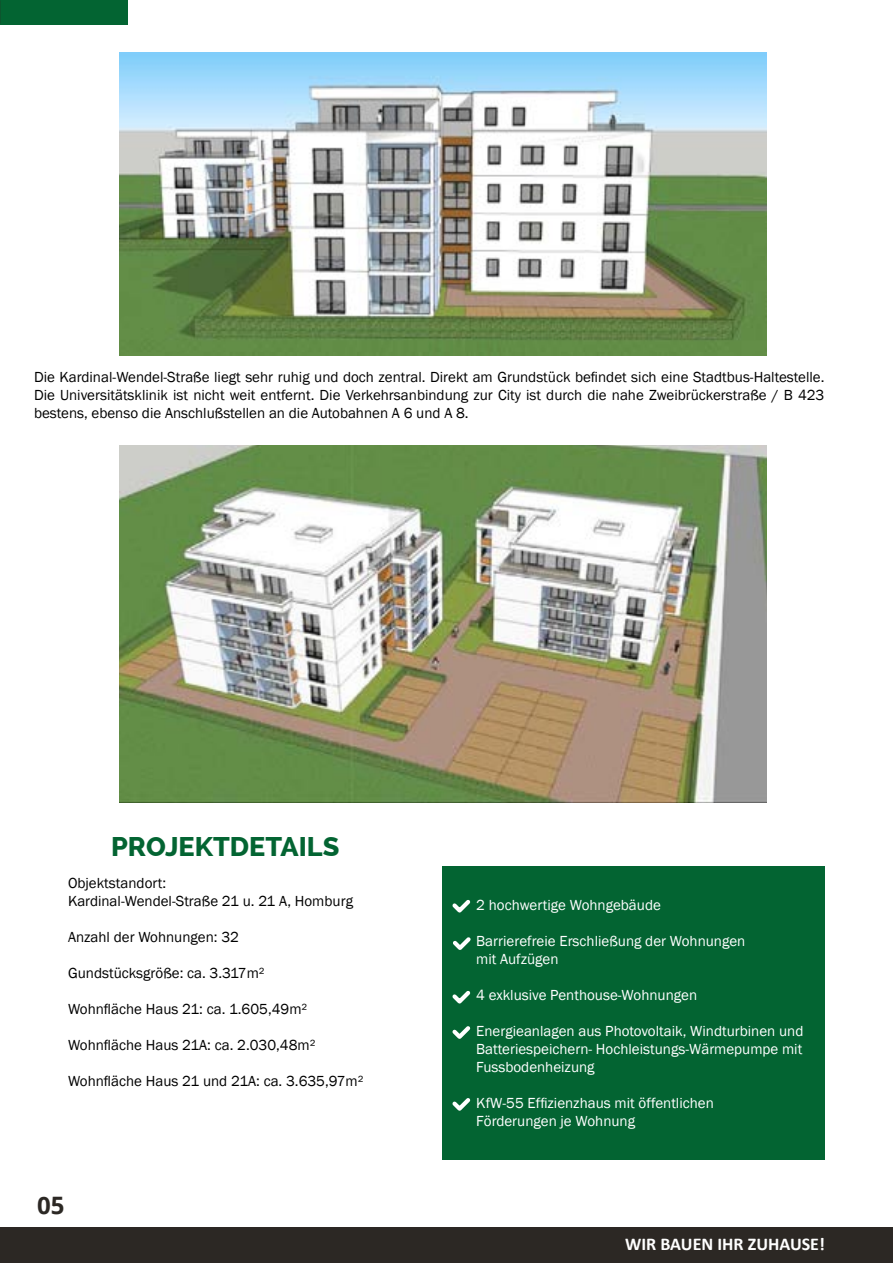
<style>
.page{position:relative;width:893px;height:1263px;background:#fff}
.page>*{position:absolute;margin:0;border:0;box-sizing:border-box;transform-origin:0 0}
.t1{font:800 27px "Raleway";color:#036432}
.t2{font:700 24px "Open Sans";color:#2c2824}
.t3{font:700 18px "Calibri";color:#fff}
.t4{font:15px/18px "Franklin Gothic";color:#000;text-align:justify}
.t5{font:15px/18px "Franklin Gothic";color:#fff}
</style>
<div class="page">
<div style="left:0;top:1227px;width:893px;height:36px;background:#2c2824"></div>
<div style="left:0;top:0;width:128px;height:25px;background:#036432"></div>
<img style="left:0;top:0;width:1px;height:518px">
<img style="left:119px;top:52px;width:648px;height:304px">
<div style="left:442px;top:866px;width:383px;height:293px;background:#036432"></div>
<img style="left:119px;top:445px;width:648px;height:357px">
<svg style="left:452px;top:900px;width:19px;height:13px"></svg>
<svg style="left:453px;top:937px;width:18px;height:13px"></svg>
<svg style="left:452px;top:991px;width:19px;height:13px"></svg>
<svg style="left:452px;top:1026px;width:19px;height:13px"></svg>
<svg style="left:452px;top:1098px;width:19px;height:13px"></svg>
<p class="t4" style="left:34px;top:369px;width:792px">Die Kardinal-Wendel-Straße liegt sehr ruhig und doch zentral. Direkt am Grundstück befindet sich eine Stadtbus-Haltestelle.<br>Die Universitätsklinik ist nicht weit entfernt. Die Verkehrsanbindung zur City ist durch die nahe Zweibrückerstraße / B 423 bestens, ebenso die Anschlußstellen an die Autobahnen A 6 und A 8.</p>
<h1 class="t1" style="left:111px;top:831px;width:230px">PROJEKTDETAILS</h1>
<p class="t4" style="left:68px;top:875px;width:286px">Objektstandort:<br>Kardinal-Wendel-Straße 21 u. 21 A, Homburg</p>
<p class="t4" style="left:68px;top:929px;width:172px">Anzahl der Wohnungen: 32</p>
<p class="t4" style="left:68px;top:965px;width:198px">Gundstücksgröße: ca. 3.317m²</p>
<p class="t4" style="left:68px;top:1001px;width:241px">Wohnfläche Haus 21: ca. 1.605,49m²</p>
<p class="t4" style="left:68px;top:1037px;width:249px">Wohnfläche Haus 21A: ca. 2.030,48m²</p>
<p class="t4" style="left:68px;top:1073px;width:297px">Wohnfläche Haus 21 und 21A: ca. 3.635,97m²</p>
<h2 class="t2" style="left:37px;top:1188px;width:29px">05</h2>
<p class="t5" style="left:476px;top:896px;width:186px">2 hochwertige Wohngebäude</p>
<p class="t5" style="left:476px;top:932px;width:271px">Barrierefreie Erschließung der Wohnungen mit Aufzügen</p>
<p class="t5" style="left:476px;top:986px;width:222px">4 exklusive Penthouse-Wohnungen</p>
<p class="t5" style="left:476px;top:1022px;width:329px;text-align:justify">Energieanlagen aus Photovoltaik, Windturbinen und Batteriespeichern- Hochleistungs-Wärmepumpe mit Fussbodenheizung</p>
<p class="t5" style="left:476px;top:1094px;width:239px">KfW-55 Effizienzhaus mit öffentlichen<br>Förderungen je Wohnung</p>
<p class="t3" style="left:625px;top:1232px;width:201px">WIR BAUEN IHR ZUHAUSE!</p>
</div>
